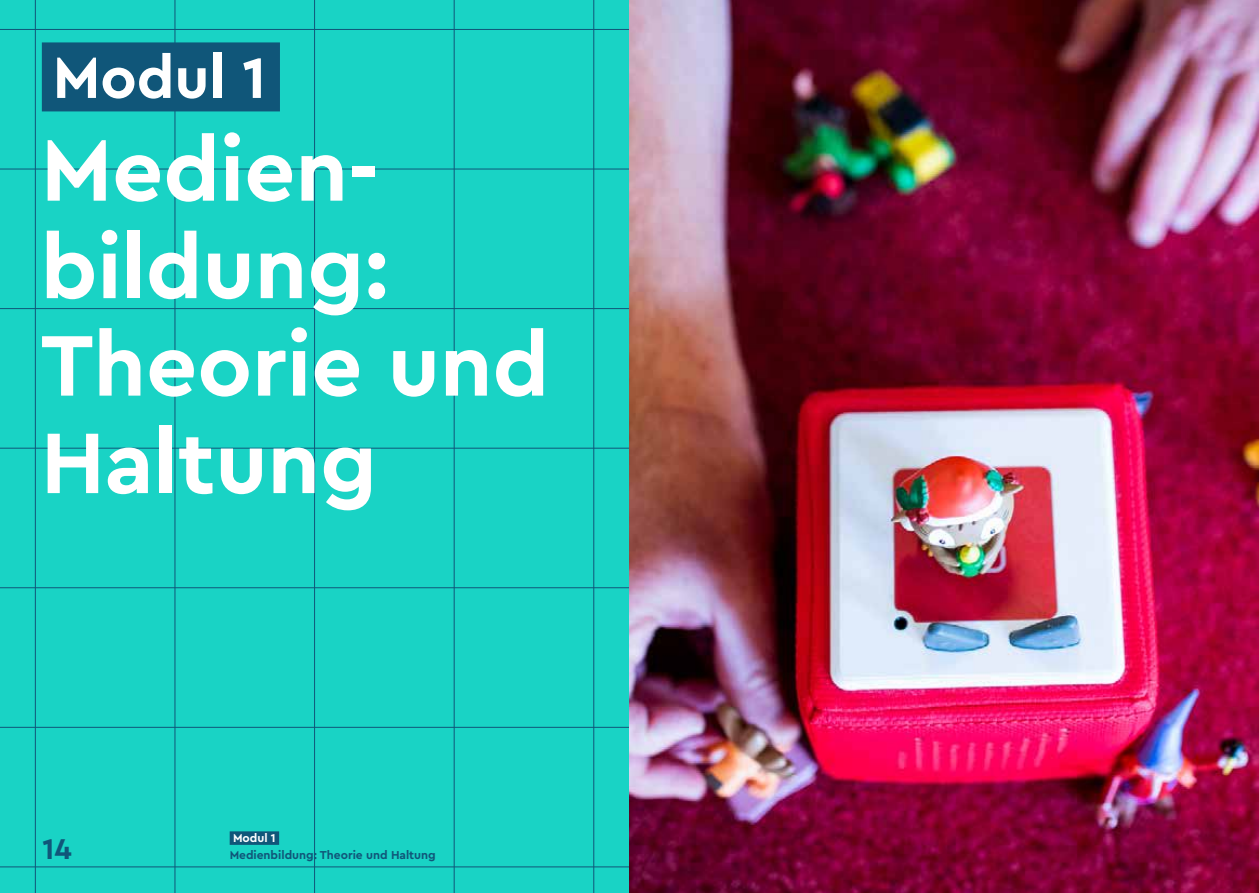
<style>
.page{position:relative;width:1259px;height:893px;background:#19d3c5}
.page>*{position:absolute;margin:0;border:0;box-sizing:border-box;transform-origin:0 0}
.t1{font:700 90px/97.5px "Cera Pro";color:#fff}
.t2{font:700 60px "Cera Pro";color:#fff}
.t3{font:700 30px "Cera Pro";color:#105679}
.t4{font:700 12px "Cera Pro";color:#105679}
.t5{font:700 12px "Cera Pro";color:#fff}
</style>
<div class="page">
<hr style="left:0;top:29px;width:629px;height:1px;background:#105679">
<hr style="left:0;top:169px;width:629px;height:1px;background:#105679">
<hr style="left:0;top:308px;width:629px;height:1px;background:#105679">
<hr style="left:0;top:448px;width:629px;height:1px;background:#105679">
<hr style="left:0;top:587px;width:629px;height:1px;background:#105679">
<hr style="left:0;top:727px;width:629px;height:1px;background:#105679">
<hr style="left:0;top:866px;width:629px;height:1px;background:#105679">
<hr style="left:35px;top:0;width:1px;height:893px;background:#105679">
<hr style="left:175px;top:0;width:1px;height:893px;background:#105679">
<hr style="left:314px;top:0;width:1px;height:893px;background:#105679">
<hr style="left:454px;top:0;width:1px;height:893px;background:#105679">
<hr style="left:593px;top:0;width:1px;height:893px;background:#105679">
<div style="left:42px;top:42px;width:238px;height:69px;background:#105679"></div>
<img style="left:629px;top:0;width:630px;height:893px">
<div style="left:230px;top:831px;width:49px;height:14px;background:#105679"></div>
<p class="t2" style="left:53px;top:38px;width:215px">Modul 1</p>
<p class="t1" style="left:41px;top:118px;width:510px">Medien&shy;bildung:<br>Theorie und<br>Haltung</p>
<p class="t5" style="left:233px;top:830px;width:44px">Modul 1</p>
<p class="t3" style="left:43px;top:829px;width:31px">14</p>
<p class="t4" style="left:230px;top:847px;width:208px">Medienbildung: Theorie und Haltung</p>
</div>
